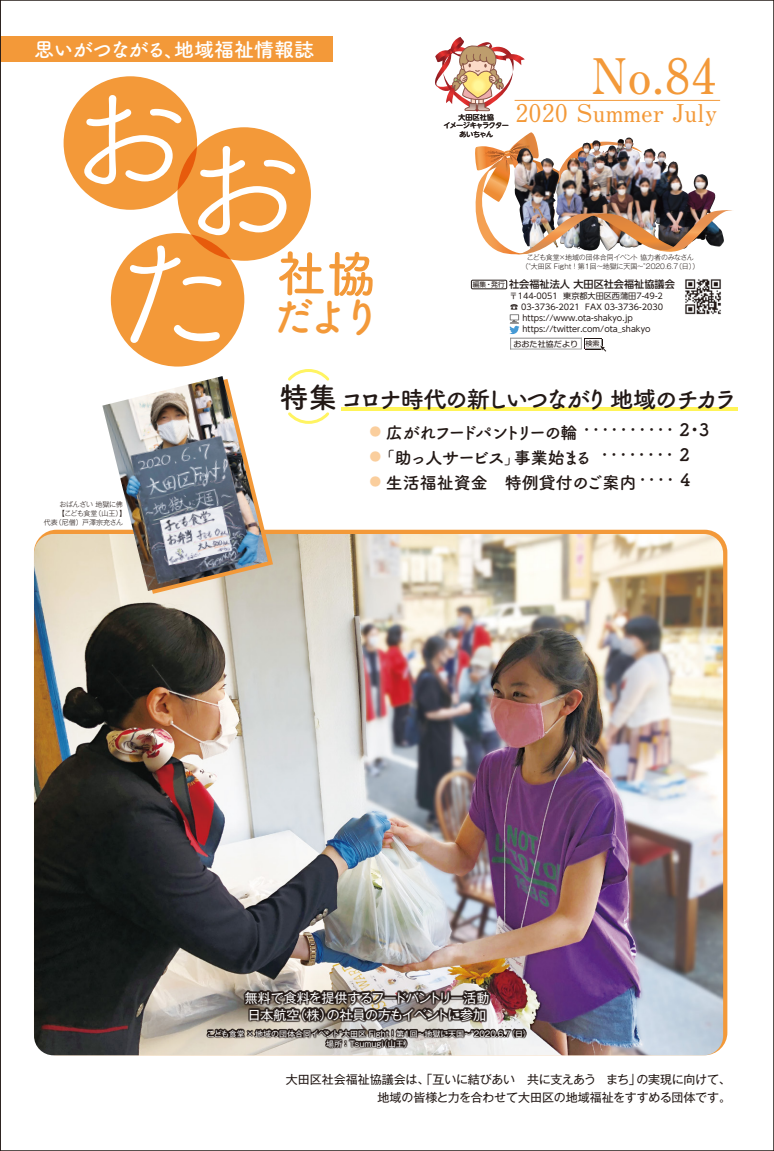
<style>
.page{position:relative;width:774px;height:1151px;background:#fff}
.page>*{position:absolute;margin:0;border:0;box-sizing:border-box;transform-origin:0 0}
.t1{font:132px "Tsuku A Rd Gothic";color:#fff}
.t2{font:700 49px "Futo Min A101 Pro";color:#f39939}
.t3{font:700 29px "Tsuku B Rd Gothic";color:#221815}
.t4{font:700 24.5px "Futo Min A101 Pro";color:#f39939}
.t5{font:700 23.5px "Tsuku B Rd Gothic";letter-spacing:-.13em;color:#221815}
.t6{font:700 20px "Tsuku B Rd Gothic";letter-spacing:-.015em;color:#fff}
.t7{font:700 17px "Tsuku B Rd Gothic";letter-spacing:-.13em;color:#221815}
.t8{font:700 17px "Tsuku B Rd Gothic";letter-spacing:-.075em;color:#221815}
.t9{font:700 17px "Tsuku B Rd Gothic";color:#221815}
.t10{font:13px/17px "Gothic MB101 Pr 6";letter-spacing:-.035em;color:#fff}
.t11{font:12px/18px "Gothic MB101 Pr 6";letter-spacing:-.01em;color:#221815;text-align:right}
.t12{font:500 10.2px "UD Shin Go NT Pro";color:#221815}
.t13{font:8.1px "UD Shin Go NT Pro";color:#221815}
.t14{font:8px/10px "Gothic MB101 Pr 6";color:#fff;text-align:center}
.t15{font:7.8px "Shin M Go Pro";color:#221815;scale:1.04 1}
.t16{font:500 7.2px/8.4px "UD Shin M Go Pro";letter-spacing:-.08em;color:#221815;text-align:center}
.t17{font:300 7px/8.5px "Gothic MB101 Pr 6";letter-spacing:-.02em;color:#221815;text-align:center}
.t18{font:300 7px "Gothic MB101 Pr 6";color:#221815}
.t19{font:6.8px "UD Shin Go NT Pro";color:#221815}
.s1{font-size:6.8px}
</style>
<div class="page">
<img style="left:2px;top:36px;width:736px;height:1020px">
<svg style="left:111px;top:233px;width:133px;height:134px"></svg>
<svg style="left:277px;top:251px;width:96px;height:86px"></svg>
<h3 class="t6" style="left:34px;top:34px;width:282px">思いがつながる、地域福祉情報誌</h3>
<h1 class="t1" style="left:61px;top:37px;width:133px">お</h1>
<h1 class="t1" style="left:174px;top:88px;width:133px">お</h1>
<p class="t16" style="left:443px;top:113px;width:67px">大田区社協<br>イメージキャラクターあいちゃん</p>
<h2 class="t2" style="left:591px;top:37px;width:128px">No.84</h2>
<h3 class="t4" style="left:515px;top:94px;width:203px">2020 Summer July</h3>
<p class="t17" style="left:521px;top:253px;width:180px">こども食堂×地域の団体合同イベント 協力者のみなさん（“大田区 Fight ! 第１回～地獄に天国～”2020.6.7（日））</p>
<p class="t12" style="left:509px;top:275px;width:167px">社会福祉法人 大田区社会福祉協議会</p>
<p class="t13" style="left:510px;top:289px;width:155px">〒144-0051 東京都大田区西蒲田7-49-2</p>
<p class="t13" style="left:510px;top:300px;width:154px">☎ 03-3736-2021 FAX 03-3736-2030</p>
<p class="t13" style="left:523px;top:311px;width:112px">https://www.ota-shakyo.jp</p>
<p class="t13" style="left:523px;top:322px;width:129px">https://twitter.com/ota_shakyo</p>
<p class="t15" style="left:513px;top:337px;width:85px">おおた社協だより <span class="s1">検索</span></p>
<p class="t19" style="left:473px;top:279px;width:33px">編集・発行</p>
<p class="t17" style="left:59px;top:499px;width:65px">おばんざい 地獄に佛</p>
<p class="t17" style="left:58px;top:508px;width:70px">【こども食堂（山王）】</p>
<p class="t18" style="left:44px;top:516px;width:81px">代表（尼僧）戸澤宗充さん</p>
<h3 class="t3" style="left:279px;top:375px;width:59px">特集</h3>
<h3 class="t5" style="left:340px;top:381px;width:399px">コロナ時代の新しいつながり 地域のチカラ</h3>
<h3 class="t7" style="left:369px;top:420px;width:342px"><sup>●</sup> 広がれフードパントリーの輪<sup>・・・・・・・・・・</sup> <sup>2・3</sup></h3>
<h3 class="t8" style="left:369px;top:445px;width:322px"><sup>●</sup>「助っ人サービス」事業始まる <sup>・・・・・・・・</sup> <sup>2</sup></h3>
<h3 class="t9" style="left:369px;top:470px;width:323px"><sup>●</sup> 生活福祉資金　特例貸付のご案内<sup>・・・・</sup> <sup>4</sup></h3>
<h3 class="t10" style="left:245px;top:988px;width:246px">無料で食料を提供するフードパントリー活動日本航空（株）の社員の方もイベントに参加</h3>
<p class="t14" style="left:207px;top:1028px;width:325px">こども食堂 × 地域の団体合同イベント“大田区 Fight ! 第1回～地獄に天国～”2020.6.7（日）場所 ：Tsumugi（山王）</p>
<h3 class="t11" style="left:274px;top:1069px;width:459px">　大田区社会福祉協議会は、「互いに結びあい　共に支えあう　まち」の実現に向けて、地域の皆様と力を合わせて大田区の地域福祉をすすめる団体です。</h3>
</div>
